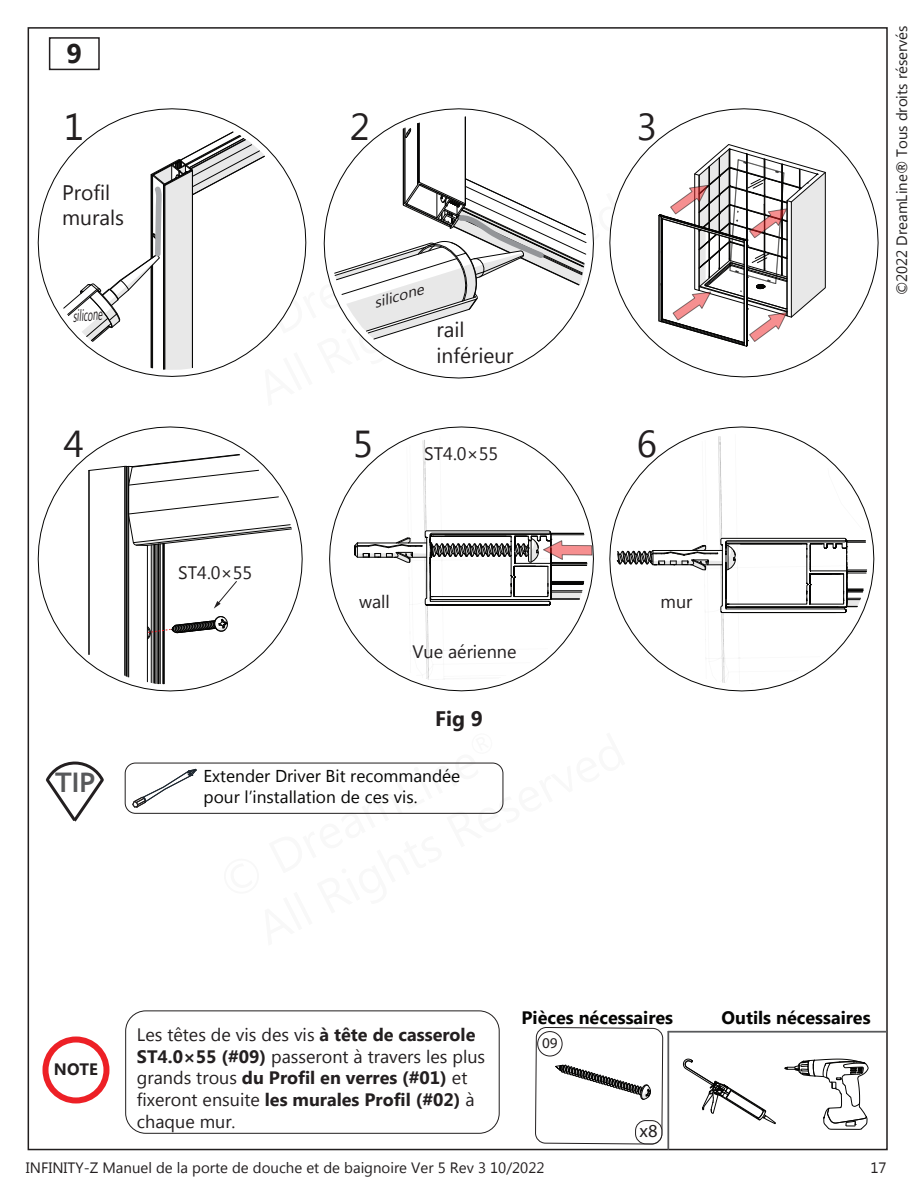
<style>
.page{position:relative;width:918px;height:1188px;background:#fff}
.page>*{position:absolute;margin:0;border:0;box-sizing:border-box;transform-origin:0 0}
.t1{font:37.5px "Microsoft New Tai Lue";color:#231f20}
.t2{font:700 27px "Trebuchet MS";color:#57585a}
.t3{font:700 27px "Microsoft New Tai Lue";color:#211e1e}
.t4{font:21px/25.2px "Microsoft New Tai Lue";color:#231f20}
.t5{font:700 21px "Microsoft New Tai Lue";color:#231f20}
.t6{font:18.45px "Myriad Pro";color:#231f20}
.t7{font:18px/21.6px "Microsoft New Tai Lue";color:#231f20}
.t8{font:700 18px "Microsoft New Tai Lue";color:#050504}
.t9{font:17.1px/20.5px "Microsoft New Tai Lue";color:#050504}
.t10{font:700 16.5px "Microsoft New Tai Lue";color:#231f20}
.t11{font:italic 16.05px "Microsoft New Tai Lue";color:#231f20;scale:.56 1}
.t12{font:15px "Microsoft New Tai Lue";color:#231f20}
.t13{font:15px "Microsoft New Tai Lue";color:#211e1e}
.t14{font:15px "Myriad Pro";color:#231f20}
.t15{font:italic 14.4px "Microsoft New Tai Lue";color:#231f20;scale:1.08 1}
.s1{font-weight:700}
</style>
<div class="page">
<hr style="left:668px;top:1031px;width:219px;height:2px;background:#58595b">
<hr style="left:667px;top:1032px;width:2px;height:117px;background:#58595b">
<svg style="left:535px;top:1027px;width:128px;height:124px"></svg>
<svg style="left:784px;top:1058px;width:85px;height:72px"></svg>
<svg style="left:683px;top:1059px;width:93px;height:65px"></svg>
<svg style="left:132px;top:769px;width:65px;height:39px"></svg>
<div style="left:125px;top:763px;width:378px;height:51px;border:1px solid #211e1e;border-radius:10px"></div>
<svg style="left:45px;top:761px;width:59px;height:61px"></svg>
<div style="left:42px;top:1036px;width:67px;height:67px;border:6px solid #ed2026;border-radius:50%"></div>
<div style="left:125px;top:1010px;width:375px;height:124px;border:1px solid #211e1e;border-radius:20px"></div>
<svg style="left:38px;top:426px;width:265px;height:266px"></svg>
<svg style="left:609px;top:426px;width:265px;height:266px"></svg>
<svg style="left:329px;top:426px;width:265px;height:265px"></svg>
<svg style="left:354px;top:436px;width:238px;height:244px"></svg>
<svg style="left:609px;top:108px;width:270px;height:270px"></svg>
<svg style="left:38px;top:108px;width:268px;height:269px"></svg>
<svg style="left:63px;top:131px;width:236px;height:239px"></svg>
<svg style="left:658px;top:144px;width:168px;height:203px"></svg>
<svg style="left:324px;top:108px;width:270px;height:271px"></svg>
<svg style="left:334px;top:116px;width:253px;height:224px"></svg>
<svg style="left:88px;top:454px;width:207px;height:231px"></svg>
<div style="left:49px;top:37px;width:51px;height:33px;border:2px solid #231f20"></div>
<h2 class="t3" style="left:67px;top:38px;width:17px">9</h2>
<h1 class="t1" style="left:64px;top:105px;width:22px">1</h1>
<p class="t4" style="left:62px;top:181px;width:63px">Profil murals</p>
<p class="t11" style="left:72px;top:307px;width:54px;rotate:-4deg">silicone</p>
<h1 class="t1" style="left:64px;top:422px;width:22px">4</h1>
<h2 class="t2" style="left:55px;top:766px;width:42px">TIP</h2>
<p class="t7" style="left:178px;top:563px;width:76px">ST4.0×55</p>
<h1 class="t1" style="left:350px;top:105px;width:22px">2</h1>
<p class="t15" style="left:372px;top:295px;width:49px;rotate:-16deg">silicone</p>
<p class="t4" style="left:437px;top:319px;width:79px">rail inférieur</p>
<h1 class="t1" style="left:353px;top:422px;width:22px">5</h1>
<p class="t7" style="left:424px;top:445px;width:76px">ST4.0×55</p>
<h1 class="t1" style="left:637px;top:105px;width:22px">3</h1>
<h1 class="t1" style="left:637px;top:422px;width:22px">6</h1>
<p class="t7" style="left:359px;top:593px;width:32px">wall</p>
<p class="t7" style="left:661px;top:593px;width:33px">mur</p>
<p class="t7" style="left:412px;top:642px;width:106px">Vue aérienne</p>
<p class="t5" style="left:435px;top:707px;width:49px">Fig 9</p>
<p class="t9" style="left:204px;top:767px;width:258px">Extender Driver Bit recommandée pour l’installation de ces vis.</p>
<p class="t13" style="left:893px;top:295px;width:271px;rotate:-90deg">©2022 DreamLine® Tous droits réservés</p>
<p class="t10" style="left:54px;top:1059px;width:45px">NOTE</p>
<p class="t7" style="left:137px;top:1025px;width:350px">Les têtes de vis des vis <span class="s1">à tête de casserole ST4.0×55 (#09)</span> passeront à travers les plus grands trous <span class="s1">du Profil en verres (#01)</span> et fixeront ensuite <span class="s1">les murales Profil (#02)</span> à chaque mur.</p>
<p class="t8" style="left:522px;top:1007px;width:153px">Pièces nécessaires</p>
<p class="t8" style="left:722px;top:1007px;width:151px">Outils nécessaires</p>
<p class="t14" style="left:542px;top:1034px;width:17px">09</p>
<p class="t6" style="left:640px;top:1120px;width:20px">x8</p>
<p class="t12" style="left:26px;top:1159px;width:520px">INFINITY-Z Manuel de la porte de douche et de baignoire Ver 5 Rev 3 10/2022</p>
<p class="t12" style="left:870px;top:1159px;width:18px">17</p>
</div>
